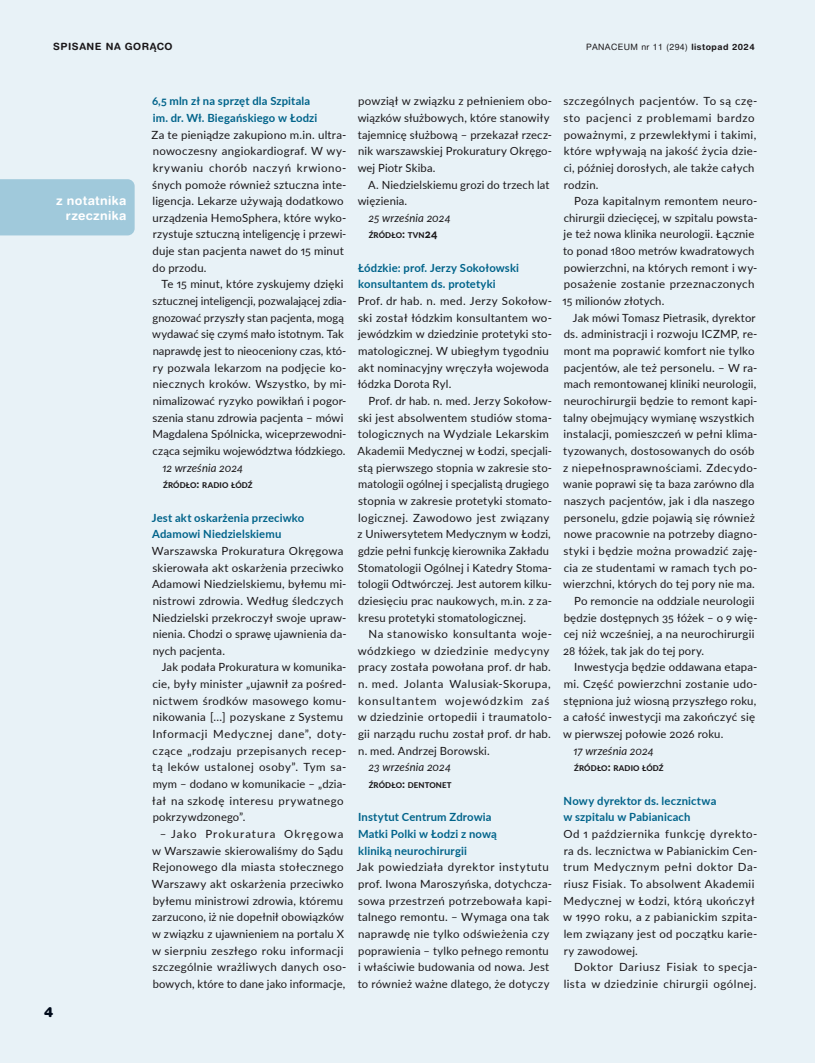
<style>
.page{position:relative;width:815px;height:1063px;background:#fff}
.page>*{position:absolute;margin:0;border:0;box-sizing:border-box;transform-origin:0 0}
.t1{font:13.75px "Switzer Rnd EFN Black";color:#000a1a}
.P_tekst_na_plakietce{font:700 12.5px/15px "Switzer Rnd EFN";letter-spacing:.025em;color:#fff;text-align:right}
.P_tekst{font:11.25px/16.6px "Lato";letter-spacing:.015em;color:#1a1719}
.P_tekst_pierwszy_aka{font:11.25px/16.6px "Lato";letter-spacing:.025em;color:#1a1719}
.P_śródtytuł_1{font:700 11.25px/16.6px "Lato";letter-spacing:.015em;color:#00638a}
.P_tekst-2{font:11.25px/16.6px "Lato";letter-spacing:.035em;color:#1a1719}
.P_tekst-3{font:11.25px/16.6px "Lato";letter-spacing:.045em;color:#1a1719;text-align:right}
.P_tekst-4{font:italic 11.25px "Lato";letter-spacing:.01em;color:#1a1719}
.t2{font:700 10px "Switzer Rnd EFN";letter-spacing:.05em;color:#1a1719}
.t3{font:8.75px "Switzer Rnd EFN";letter-spacing:.05em;color:#1a1719}
.P_tekst-5{font:800 7.88px "Lato";letter-spacing:.015em;color:#1a1719}
.s1{font-weight:700}
.s2{font-size:11.25px}
</style>
<div class="page">
<div style="left:0;top:0;width:814px;height:1063px;background:#e8f2f7"></div>
<div style="left:0;top:179px;width:135px;height:56px;background:#a0c9db"></div>
<p class="t2" style="left:53px;top:40px;width:121px">SPISANE NA GORĄCO</p>
<p class="t3" style="left:586px;top:41px;width:170px">PANACEUM nr 11 (294) <span class="s1">listopad 2024</span></p>
<p class="P_tekst_na_plakietce" style="left:56px;top:192px;width:72px">z notatnika rzecznika</p>
<p class="t1" style="left:44px;top:1004px;width:11px">4</p>
<p class="P_śródtytuł_1" style="left:152px;top:92px;width:167px">6,5 mln zł na sprzęt dla Szpitala im. dr. Wł. Biegańskiego w Łodzi</p>
<p class="P_tekst_pierwszy_aka" style="left:151px;top:126px;width:196px">Za te pieniądze zakupiono m.in. ultra&shy;nowoczesny angiokardiograf. W wy&shy;krywaniu chorób naczyń krwiono&shy;śnych pomoże również sztuczna inte&shy;ligencja. Lekarze używają dodatkowo urządzenia HemoSphera, które wyko&shy;rzystuje sztuczną inteligencję i przewi&shy;duje stan pacjenta nawet do 15 minut do przodu.</p>
<p class="P_tekst" style="left:152px;top:276px;width:196px;text-align:center">Te 15 minut, które zyskujemy dzięki sztucznej inteligencji, pozwalającej zdia&shy;gnozować przyszły stan pacjenta, mogą wydawać się czymś mało istotnym. Tak naprawdę jest to nieoceniony czas, któ&shy;ry pozwala lekarzom na podjęcie ko&shy;niecznych kroków. Wszystko, by mi&shy;nimalizować ryzyko powikłań i pogor&shy;szenia stanu zdrowia pacjenta – mówi Magdalena Spólnicka, wiceprzewodni&shy;cząca sejmiku województwa łódzkiego.</p>
<p class="P_tekst-4" style="left:162px;top:459px;width:82px">12 września 2024</p>
<p class="P_tekst-5" style="left:163px;top:480px;width:91px">ŹRÓDŁO<span class="s2">:</span> RADIO ŁÓDŹ</p>
<p class="P_śródtytuł_1" style="left:152px;top:509px;width:154px">Jest akt oskarżenia przeciwko<br>Adamowi Niedzielskiemu</p>
<p class="P_tekst_pierwszy_aka" style="left:152px;top:542px;width:196px">Warszawska Prokuratura Okręgowa skierowała akt oskarżenia przeciwko Adamowi Niedzielskiemu, byłemu mi&shy;nistrowi zdrowia. Według śledczych Niedzielski przekroczył swoje upraw&shy;nienia. Chodzi o sprawę ujawnienia da&shy;nych pacjenta.</p>
<p class="P_tekst" style="left:152px;top:659px;width:196px;text-indent:10px">Jak podała Prokuratura w komunika&shy;cie, były minister „ujawnił za pośred&shy;nictwem środków masowego komu&shy;nikowania [...] pozyskane z Systemu Informacji Medycznej dane”, doty&shy;czące „rodzaju przepisanych recep&shy;tą leków ustalonej osoby”. Tym sa&shy;mym – dodano w komunikacie – „dzia&shy;łał na szkodę interesu prywatnego pokrzywdzonego”.</p>
<p class="P_tekst" style="left:152px;top:825px;width:196px;text-align:center">– Jako Prokuratura Okręgowa w Warszawie skierowaliśmy do Sądu Rejonowego dla miasta stołecznego Warszawy akt oskarżenia przeciwko byłemu ministrowi zdrowia, któremu zarzucono, iż nie dopełnił obowiązków w związku z ujawnieniem na portalu X w sierpniu zeszłego roku informacji szczególnie wrażliwych danych oso&shy;bowych, które to dane jako informacje,</p>
<p class="P_tekst" style="left:358px;top:92px;width:196px">powziął w związku z pełnieniem obo&shy;wiązków służbowych, które stanowiły tajemnicę służbową – przekazał rzecz&shy;nik warszawskiej Prokuratury Okręgo&shy;wej Piotr Skiba.</p>
<p class="P_tekst" style="left:358px;top:176px;width:193px;text-indent:11px">A. Niedzielskiemu grozi do trzech lat więzienia.</p>
<p class="P_tekst-4" style="left:368px;top:210px;width:84px">25 września 2024</p>
<p class="P_tekst-5" style="left:369px;top:230px;width:70px">ŹRÓDŁO<span class="s2">:</span> TVN<span class="s2">24</span></p>
<p class="P_śródtytuł_1" style="left:358px;top:259px;width:163px">Łódzkie: prof. Jerzy Sokołowski konsultantem ds. protetyki</p>
<p class="P_tekst_pierwszy_aka" style="left:358px;top:292px;width:196px">Prof. dr hab. n. med. Jerzy Sokołow&shy;ski został łódzkim konsultantem wo&shy;jewódzkim w dziedzinie protetyki sto&shy;matologicznej. W ubiegłym tygodniu akt nominacyjny wręczyła wojewoda łódzka Dorota Ryl.</p>
<p class="P_tekst" style="left:358px;top:392px;width:196px;text-indent:11px">Prof. dr hab. n. med. Jerzy Sokołow&shy;ski jest absolwentem studiów stoma&shy;tologicznych na Wydziale Lekarskim Akademii Medycznej w Łodzi, specjali&shy;stą pierwszego stopnia w zakresie sto&shy;matologii ogólnej i specjalistą drugiego stopnia w zakresie protetyki stomato&shy;logicznej. Zawodowo jest związany z Uniwersytetem Medycznym w Łodzi, gdzie pełni funkcję kierownika Zakładu Stomatologii Ogólnej i Katedry Stoma&shy;tologii Odtwórczej. Jest autorem kilku&shy;dziesięciu prac naukowych, m.in. z za&shy;kresu protetyki stomatologicznej.</p>
<p class="P_tekst-2" style="left:358px;top:625px;width:196px;text-indent:11px">Na stanowisko konsultanta woje&shy;wódzkiego w dziedzinie medycyny pracy została powołana prof. dr hab. n. med. Jolanta Walusiak-Skorupa, konsultantem wojewódzkim zaś w dziedzinie ortopedii i traumatolo&shy;gii narządu ruchu został prof. dr hab. n. med. Andrzej Borowski.</p>
<p class="P_tekst-4" style="left:368px;top:759px;width:84px">23 września 2024</p>
<p class="P_tekst-5" style="left:369px;top:779px;width:84px">ŹRÓDŁO<span class="s2">:</span> DENTONET</p>
<p class="P_śródtytuł_1" style="left:358px;top:808px;width:140px">Instytut Centrum Zdrowia<br>Matki Polki w Łodzi z nową kliniką neurochirurgii</p>
<p class="P_tekst_pierwszy_aka" style="left:357px;top:858px;width:197px">Jak powiedziała dyrektor instytutu prof. Iwona Maroszyńska, dotychcza&shy;sowa przestrzeń potrzebowała kapi&shy;talnego remontu. – Wymaga ona tak naprawdę nie tylko odświeżenia czy poprawienia – tylko pełnego remontu i właściwie budowania od nowa. Jest to również ważne dlatego, że dotyczy</p>
<p class="P_tekst_pierwszy_aka" style="left:564px;top:92px;width:195px">szczególnych pacjentów. To są czę&shy;sto pacjenci z problemami bardzo poważnymi, z przewlekłymi i takimi, które wpływają na jakość życia dzie&shy;ci, później dorosłych, ale także całych rodzin.</p>
<p class="P_tekst" style="left:563px;top:192px;width:196px;text-indent:12px">Poza kapitalnym remontem neuro&shy;chirurgii dziecięcej, w szpitalu powsta&shy;je też nowa klinika neurologii. Łącznie to ponad 1800 metrów kwadratowych powierzchni, na których remont i wy&shy;posażenie zostanie przeznaczonych 15 milionów złotych.</p>
<p class="P_tekst" style="left:563px;top:309px;width:196px;text-indent:10px">Jak mówi Tomasz Pietrasik, dyrektor ds. administracji i rozwoju ICZMP, re&shy;mont ma poprawić komfort nie tylko pacjentów, ale też personelu. – W ra&shy;mach remontowanej kliniki neurologii, neurochirurgii będzie to remont kapi&shy;talny obejmujący wymianę wszystkich instalacji, pomieszczeń w pełni klima&shy;tyzowanych, dostosowanych do osób z niepełnosprawnościami. Zdecydo&shy;wanie poprawi się ta baza zarówno dla naszych pacjentów, jak i dla naszego personelu, gdzie pojawią się również nowe pracownie na potrzeby diagno&shy;styki i będzie można prowadzić zaję&shy;cia ze studentami w ramach tych po&shy;wierzchni, których do tej pory nie ma.</p>
<p class="P_tekst" style="left:563px;top:592px;width:196px;text-indent:11px">Po remoncie na oddziale neurologii będzie dostępnych 35 łóżek – o 9 wię&shy;cej niż wcześniej, a na neurochirurgii 28 łóżek, tak jak do tej pory.</p>
<p class="P_tekst" style="left:563px;top:659px;width:196px;text-indent:11px">Inwestycja będzie oddawana etapa&shy;mi. Część powierzchni zostanie udo&shy;stępniona już wiosną przyszłego roku, a całość inwestycji ma zakończyć się w pierwszej połowie 2026 roku.</p>
<p class="P_tekst-4" style="left:573px;top:743px;width:82px">17 września 2024</p>
<p class="P_tekst-5" style="left:574px;top:763px;width:91px">ŹRÓDŁO<span class="s2">:</span> RADIO ŁÓDŹ</p>
<p class="P_śródtytuł_1" style="left:563px;top:792px;width:154px">Nowy dyrektor ds. lecznictwa w szpitalu w Pabianicach</p>
<p class="P_tekst_pierwszy_aka" style="left:563px;top:825px;width:196px">Od 1 października funkcję dyrekto&shy;ra ds. lecznictwa w Pabianickim Cen&shy;trum Medycznym pełni doktor Da&shy;riusz Fisiak. To absolwent Akademii<br>Medycznej w Łodzi, którą ukończył w 1990 roku, a z pabianickim szpita&shy;lem związany jest od początku karie&shy;ry zawodowej.</p>
<p class="P_tekst-3" style="left:564px;top:958px;width:195px">Doktor Dariusz Fisiak to specja&shy;lista w dziedzinie chirurgii ogólnej.</p>
</div>
